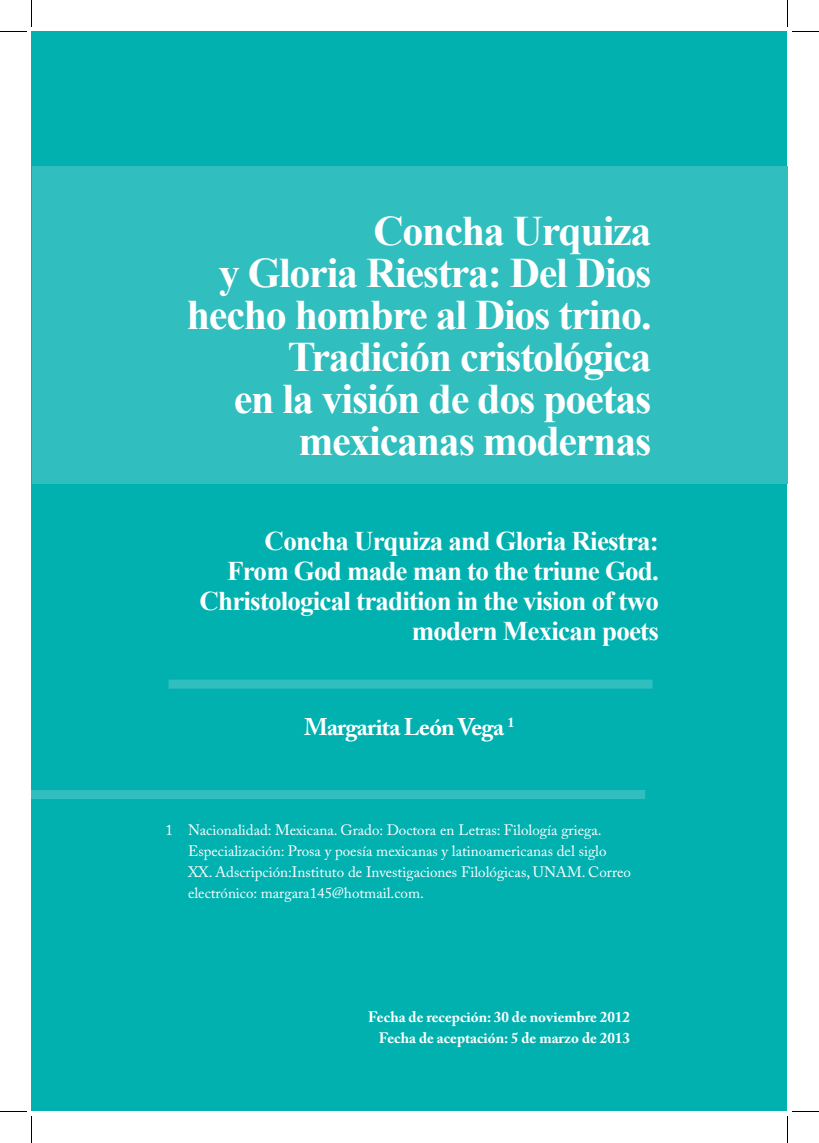
<style>
.page{position:relative;width:819px;height:1143px;background:#fff}
.page>*{position:absolute;margin:0;border:0;box-sizing:border-box;transform-origin:0 0}
.Titulo_portadilla{font:700 42px/42px "Times New Roman";letter-spacing:-.03em;color:#fff;text-align:right}
.Titulo_portadilla-2{font:700 27px/30px "Times New Roman";letter-spacing:-.03em;color:#fff;text-align:right}
.Autor_portadilla{font:700 24px "Adobe Caslon Pro";letter-spacing:-.03em;color:#fff}
.t1{font:15px/21px "Adobe Caslon Pro";color:#fff}
.t2{font:700 15px "Adobe Caslon Pro";color:#fff}
</style>
<div class="page">
<div style="left:32px;top:32px;width:756px;height:1080px;background:#00b1b0"></div>
<div style="left:32px;top:166px;width:755px;height:318px;background:#31bebe"></div>
<div style="left:32px;top:790px;width:613px;height:9px;background:#31bebe"></div>
<div style="left:169px;top:680px;width:484px;height:9px;background:#31bebe"></div>
<svg style="left:0;top:0;width:32px;height:32px"></svg>
<svg style="left:0;top:1111px;width:32px;height:32px"></svg>
<svg style="left:787px;top:0;width:32px;height:32px"></svg>
<svg style="left:787px;top:1111px;width:32px;height:32px"></svg>
<p class="Titulo_portadilla" style="left:373px;top:208px;width:280px">Concha Urquiza</p>
<p class="Titulo_portadilla" style="left:187px;top:250px;width:466px">y Gloria Riestra: Del Dios hecho hombre al Dios trino.<br>Tradición cristológica</p>
<p class="Titulo_portadilla" style="left:234px;top:376px;width:419px">en la visión de dos poetas mexicanas modernas</p>
<p class="Titulo_portadilla-2" style="left:200px;top:526px;width:461px">Concha Urquiza and Gloria Riestra:<br>From God made man to the triune God.<br>Christological tradition in the vision of two modern Mexican poets</p>
<p class="Autor_portadilla" style="left:304px;top:713px;width:212px">Margarita León Vega <sup>1</sup></p>
<p class="t1" style="left:188px;top:820px;width:444px;text-indent:-22px">1 Nacionalidad: Mexicana. Grado: Doctora en Letras: Filología griega.<br>Especialización: Prosa y poesía mexicanas y latinoamericanas del siglo XX. Adscripción:Instituto de Investigaciones Filológicas, UNAM. Correo electrónico: margara145@hotmail.com.</p>
<p class="t2" style="left:368px;top:1008px;width:263px">Fecha de recepción: 30 de noviembre 2012</p>
<p class="t2" style="left:379px;top:1029px;width:253px">Fecha de aceptación: 5 de marzo de 2013</p>
</div>
